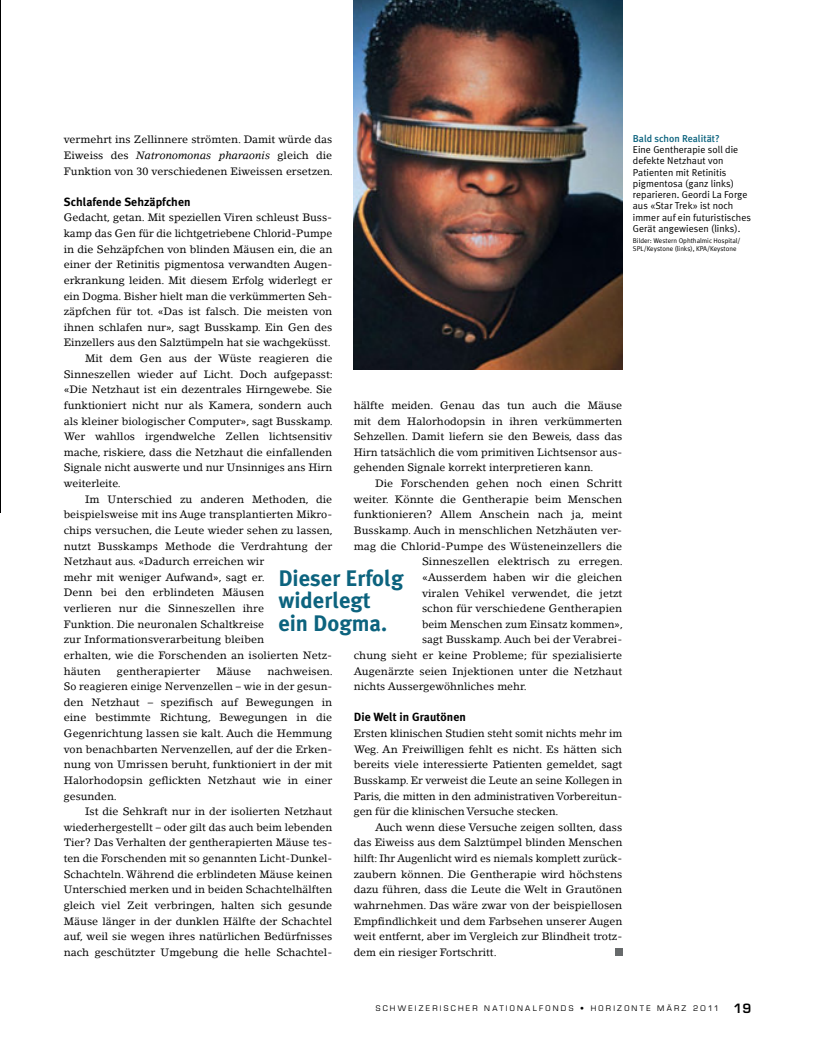
<style>
.page{position:relative;width:815px;height:1063px;background:#fff}
.page>*{position:absolute;margin:0;border:0;box-sizing:border-box;transform-origin:0 0}
.t1{font:700 22.5px/22.5px "Meta Plus";color:#0c637e}
.t2{font:700 11.88px "Meta Plus";letter-spacing:.005em;color:#000}
.t3{font:10.62px/15.6px "Lino Letter";color:#000;text-align:justify}
.t4{font:10px/11.2px "Meta Plus Normal";letter-spacing:.005em;color:#000}
.t5{font:500 10px "Meta Plus";color:#0c637e}
.t6{font:7.5px "Eurostile LT";letter-spacing:.3em;color:#000}
.t7{font:6.88px/7.5px "Meta Plus Normal";color:#000}
.s1{font-style:italic}
.s2{font-weight:600;font-size:12.5px}
</style>
<div class="page">
<img style="left:0;top:1px;width:1px;height:511px">
<div style="left:615px;top:949px;width:7px;height:7px;background:#676a6b"></div>
<img style="left:354px;top:0;width:268px;height:370px">
<p class="t3" style="left:64px;top:132px;width:271px">vermehrt ins Zellinnere strömten. Damit würde das Eiweiss des <span class="s1">Natronomonas pharaonis</span> gleich die Funktion von 30 verschiedenen Eiweissen ersetzen.</p>
<p class="t2" style="left:64px;top:195px;width:128px">Schlafende Sehzäpfchen</p>
<p class="t3" style="left:64px;top:210px;width:270px">Gedacht, getan. Mit speziellen Viren schleust Buss-</p>
<p class="t3" style="left:64px;top:226px;width:270px">kamp das Gen für die lichtgetriebene Chlorid-Pumpe</p>
<p class="t3" style="left:64px;top:241px;width:270px">in die Sehzäpfchen von blinden Mäusen ein, die an</p>
<p class="t3" style="left:64px;top:257px;width:268px">einer der Retinitis pigmentosa verwandten Augen-</p>
<p class="t3" style="left:64px;top:272px;width:270px">erkrankung leiden. Mit diesem Erfolg widerlegt er</p>
<p class="t3" style="left:64px;top:288px;width:270px">ein Dogma. Bisher hielt man die verkümmerten Seh-</p>
<p class="t3" style="left:64px;top:304px;width:270px">zäpfchen für tot. «Das ist falsch. Die meisten von</p>
<p class="t3" style="left:64px;top:319px;width:270px">ihnen schlafen nur», sagt Busskamp. Ein Gen des</p>
<p class="t3" style="left:64px;top:335px;width:269px">Einzellers aus den Salztümpeln hat sie wachgeküsst.</p>
<p class="t3" style="left:85px;top:351px;width:249px">Mit dem Gen aus der Wüste reagieren die</p>
<p class="t3" style="left:64px;top:366px;width:271px">Sinneszellen wieder auf Licht. Doch aufgepasst:</p>
<p class="t3" style="left:64px;top:382px;width:270px">«Die Netzhaut ist ein dezentrales Hirngewebe. Sie</p>
<p class="t3" style="left:64px;top:397px;width:270px">funktioniert nicht nur als Kamera, sondern auch</p>
<p class="t3" style="left:64px;top:413px;width:271px">als kleiner biologischer Computer», sagt Busskamp.</p>
<p class="t3" style="left:64px;top:429px;width:270px">Wer wahllos irgendwelche Zellen lichtsensitiv</p>
<p class="t3" style="left:64px;top:444px;width:270px">mache, riskiere, dass die Netzhaut die einfallenden</p>
<p class="t3" style="left:64px;top:460px;width:270px">Signale nicht auswerte und nur Unsinniges ans Hirn</p>
<p class="t3" style="left:64px;top:476px;width:58px">weiterleite.</p>
<p class="t3" style="left:85px;top:491px;width:249px">Im Unterschied zu anderen Methoden, die</p>
<p class="t3" style="left:64px;top:507px;width:270px">beispielsweise mit ins Auge transplantierten Mikro-</p>
<p class="t3" style="left:64px;top:522px;width:271px">chips versuchen, die Leute wieder sehen zu lassen,</p>
<p class="t3" style="left:64px;top:538px;width:270px">nutzt Busskamps Methode die Verdrahtung der</p>
<p class="t3" style="left:64px;top:554px;width:202px">Netzhaut aus. «Dadurch erreichen wir</p>
<p class="t3" style="left:64px;top:569px;width:202px">mehr mit weniger Aufwand», sagt er.</p>
<p class="t3" style="left:64px;top:585px;width:202px">Denn bei den erblindeten Mäusen</p>
<p class="t3" style="left:64px;top:601px;width:202px">verlieren nur die Sinneszellen ihre</p>
<p class="t3" style="left:64px;top:616px;width:202px">Funktion. Die neuronalen Schaltkreise</p>
<p class="t3" style="left:64px;top:632px;width:202px">zur Informationsverarbeitung bleiben</p>
<p class="t3" style="left:64px;top:647px;width:270px">erhalten, wie die Forschenden an isolierten Netz-</p>
<p class="t3" style="left:64px;top:663px;width:39px">häuten</p>
<p class="t3" style="left:117px;top:663px;width:85px">gentherapierter</p>
<p class="t3" style="left:216px;top:663px;width:36px">Mäuse</p>
<p class="t3" style="left:354px;top:397px;width:270px;text-align:left">hälfte meiden. Genau das tun auch die Mäuse mit dem Halorhodopsin in ihren verkümmerten Sehzellen. Damit liefern sie den Beweis, dass das Hirn tatsächlich die vom primitiven Lichtsensor aus&shy;gehenden Signale korrekt interpretieren kann.</p>
<p class="t3" style="left:375px;top:476px;width:249px">Die Forschenden gehen noch einen Schritt</p>
<p class="t3" style="left:354px;top:491px;width:270px">weiter. Könnte die Gentherapie beim Menschen</p>
<p class="t3" style="left:354px;top:507px;width:270px">funktionieren? Allem Anschein nach ja, meint</p>
<p class="t3" style="left:354px;top:522px;width:270px">Busskamp. Auch in menschlichen Netzhäuten ver-</p>
<p class="t3" style="left:354px;top:538px;width:270px">mag die Chlorid-Pumpe des Wüsteneinzellers die</p>
<p class="t3" style="left:422px;top:554px;width:202px">Sinneszellen elektrisch zu erregen.</p>
<p class="t3" style="left:422px;top:569px;width:202px">«Ausserdem haben wir die gleichen</p>
<p class="t3" style="left:422px;top:585px;width:202px">viralen Vehikel verwendet, die jetzt</p>
<p class="t3" style="left:422px;top:601px;width:202px">schon für verschiedene Gentherapien</p>
<p class="t3" style="left:422px;top:616px;width:202px">beim Menschen zum Einsatz kommen»,</p>
<p class="t3" style="left:422px;top:632px;width:202px">sagt Busskamp. Auch bei der Verabrei-</p>
<p class="t3" style="left:354px;top:647px;width:270px">chung sieht er keine Probleme; für spezialisierte</p>
<p class="t3" style="left:354px;top:663px;width:270px">Augenärzte seien Injektionen unter die Netzhaut</p>
<p class="t3" style="left:354px;top:679px;width:175px">nichts Aussergewöhnliches mehr.</p>
<p class="t2" style="left:354px;top:710px;width:114px">Die Welt in Grautönen</p>
<p class="t3" style="left:354px;top:726px;width:270px">Ersten klinischen Studien steht somit nichts mehr im Weg. An Freiwilligen fehlt es nicht. Es hätten sich bereits viele interessierte Patienten gemeldet, sagt Busskamp. Er verweist die Leute an seine Kollegen in Paris, die mitten in den administrativen Vorbereitun&shy;gen für die klinischen Versuche stecken.</p>
<p class="t3" style="left:354px;top:819px;width:270px;text-indent:21px">Auch wenn diese Versuche zeigen sollten, dass das Eiweiss aus dem Salztümpel blinden Menschen hilft: Ihr Augenlicht wird es niemals komplett zurück&shy;zaubern können. Die Gentherapie wird höchstens dazu führen, dass die Leute die Welt in Grautönen wahrnehmen. Das wäre zwar von der beispiellosen Empfindlichkeit und dem Farbsehen unserer Augen weit entfernt, aber im Vergleich zur Blindheit trotz&shy;dem ein riesiger Fortschritt.</p>
<h1 class="t1" style="left:278px;top:566px;width:127px">Dieser Erfolg widerlegt ein Dogma.</h1>
<p class="t3" style="left:64px;top:663px;width:271px;text-indent:204px">nachweisen.<br>So reagieren einige Nervenzellen – wie in der gesun&shy;den Netzhaut – spezifisch auf Bewegungen in eine bestimmte Richtung, Bewegungen in die Gegenrichtung lassen sie kalt. Auch die Hemmung von benachbarten Nervenzellen, auf der die Erken&shy;nung von Umrissen beruht, funktioniert in der mit Halorhodopsin geflickten Netzhaut wie in einer gesunden.</p>
<p class="t3" style="left:64px;top:804px;width:270px;text-indent:21px">Ist die Sehkraft nur in der isolierten Netzhaut wiederhergestellt – oder gilt das auch beim lebenden Tier? Das Verhalten der gentherapierten Mäuse tes&shy;ten die Forschenden mit so genannten Licht-Dunkel-Schachteln. Während die erblindeten Mäuse keinen Unterschied merken und in beiden Schachtelhälften gleich viel Zeit verbringen, halten sich gesunde Mäuse länger in der dunklen Hälfte der Schachtel auf, weil sie wegen ihres natürlichen Bedürfnisses nach geschützter Umgebung die helle Schachtel-</p>
<p class="t5" style="left:633px;top:133px;width:88px">Bald schon Realität?</p>
<p class="t4" style="left:633px;top:144px;width:120px">Eine Gentherapie soll die defekte Netzhaut von<br>Patienten mit Retinitis pigmentosa (ganz links) reparieren. Geordi La Forge aus «Star Trek» ist noch immer auf ein futuristisches<br>Gerät angewiesen (links).</p>
<p class="t7" style="left:633px;top:237px;width:109px">Bilder: Western Ophthalmic Hospital/<br>SPL/Keystone (links), KPA/Keystone</p>
<p class="t6" style="left:376px;top:1003px;width:306px">SCHWEIZERISCHER NATIONALFONDS • HORIZONTE MÄRZ</p>
<p class="t6" style="left:693px;top:1003px;width:60px">2011 <span class="s2">19</span></p>
</div>
